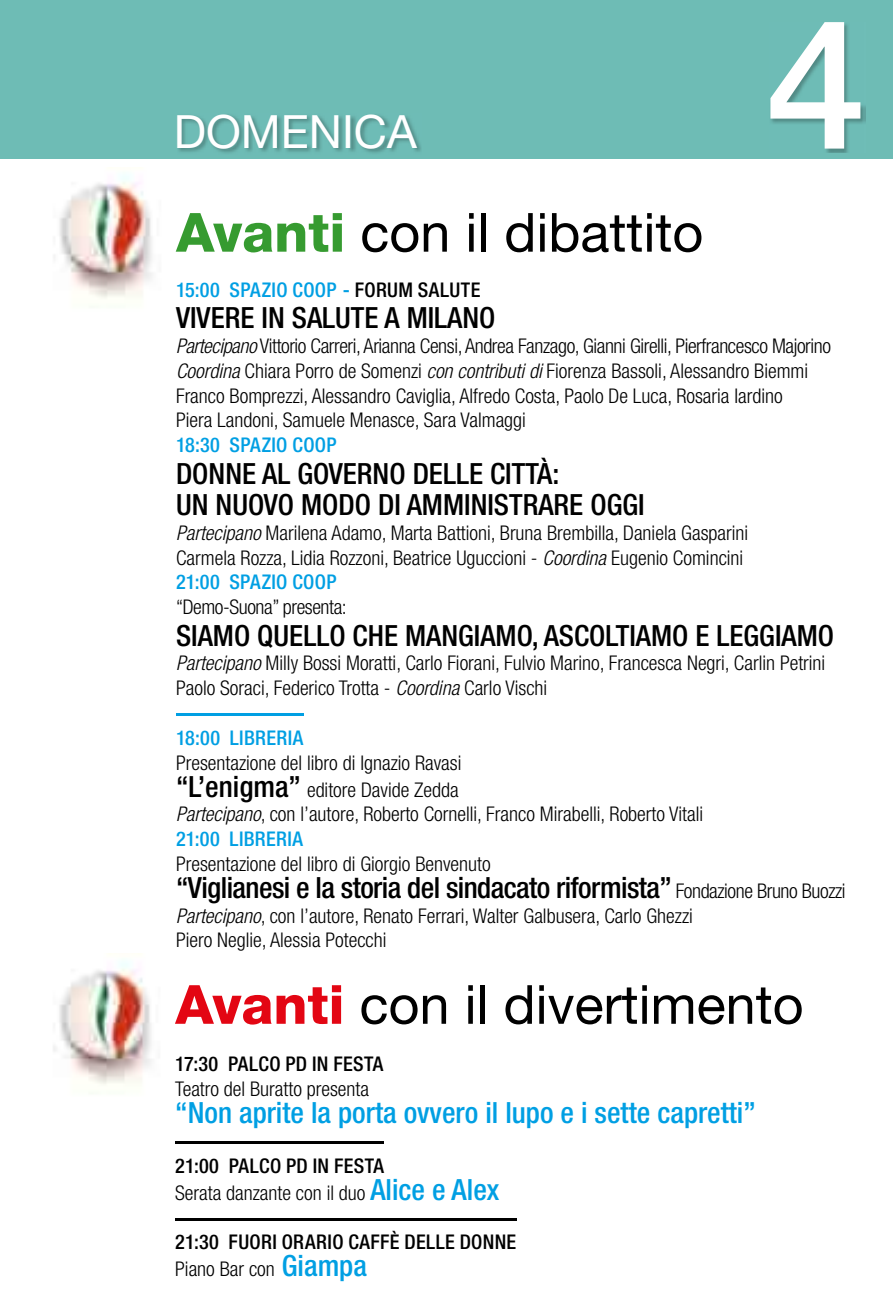
<style>
.page{position:relative;width:893px;height:1308px;background:#fff}
.page>*{position:absolute;margin:0;border:0;box-sizing:border-box;transform-origin:0 0}
.t1{font:500 180.67px "Helvetica Neue LT Std";color:#fff}
.t2{font:54px "Helvetica Neue LT Std";color:#000}
.t3{font:45.9px "Helvetica Neue LT Std";color:#fff}
.t4{font:500 condensed 29.25px/31.5px "Helvetica Neue LT Std";color:#000}
.t5{font:500 condensed 29.25px "Helvetica Neue LT Std";letter-spacing:-.02em;color:#000}
.t6{font:500 condensed 29.25px "Helvetica Neue LT Std";color:#009fe3}
.t7{font:300 condensed 20.25px/24.8px "Helvetica Neue LT Std";color:#000}
.t8{font:500 condensed 20.25px/27px "Helvetica Neue LT Std";letter-spacing:.015em;color:#000}
.t9{font:500 condensed 20.25px "Helvetica Neue LT Std";letter-spacing:.015em;color:#009fe3}
.t10{font:300 condensed 20.25px "Helvetica Neue LT Std";letter-spacing:-.02em;color:#000}
.s1{font-weight:800;color:#369b30}
.s2{color:#000}
.s3{font-style:italic}
.s4{font-weight:500;color:#009fe3}
.s5{font-weight:500;font-size:29.25px}
.s6{font-weight:300;font-size:20.25px}
.s7{font-weight:800;color:#e30613}
.s8{font-weight:500}
.s9{font-weight:500;font-size:29.25px;color:#009fe3}
.s10{font-weight:300}
.s11{font-size:29.25px;color:#009fe3}
</style>
<div class="page">
<img style="left:54px;top:174px;width:98px;height:125px">
<img style="left:53px;top:961px;width:98px;height:125px">
<hr style="left:175px;top:1141px;width:209px;height:3px;background:#000">
<hr style="left:175px;top:1218px;width:341px;height:2px;background:#000">
<hr style="left:176px;top:714px;width:127px;height:2px;background:#009fe3">
<div style="left:0;top:0;width:893px;height:159px;background:#6ebcb5"></div>
<img style="left:178px;top:115px;width:243px;height:38px">
<img style="left:771px;top:23px;width:95px;height:130px">
<h3 class="t3" style="left:174px;top:104px;width:245px">DoMEnICa</h3>
<h2 class="t2" style="left:176px;top:200px;width:529px"><span class="s1">Avanti</span> con il dibattito</h2>
<h1 class="t1" style="left:766px;top:-23px;width:102px">4</h1>
<p class="t9" style="left:176px;top:277px;width:306px">15:00 SPAZIO COOP - <span class="s2">FORUM SALUTE</span></p>
<h3 class="t4" style="left:176px;top:302px;width:321px">VIVERE IN SALUTE A MILANO</h3>
<p class="t7" style="left:176px;top:333px;width:656px"><span class="s3">Partecipano</span> Vittorio Carreri, Arianna Censi, Andrea Fanzago, Gianni Girelli, Pierfrancesco Majorino <span class="s3">Coordina</span> Chiara Porro de Somenzi <span class="s3">con contributi di</span> Fiorenza Bassoli, Alessandro Biemmi Franco Bomprezzi, Alessandro Caviglia, Alfredo Costa, Paolo De Luca, Rosaria Iardino<br>Piera Landoni, Samuele Menasce, Sara Valmaggi</p>
<p class="t9" style="left:176px;top:433px;width:162px">18:30 SPAZIO COOP</p>
<h3 class="t4" style="left:176px;top:457px;width:470px">DONNE AL GOVERNO DELLE CITTÀ:<br>UN NUOVO MODO DI AMMINISTRARE OGGI</h3>
<p class="t7" style="left:176px;top:520px;width:574px"><span class="s3">Partecipano</span> Marilena Adamo, Marta Battioni, Bruna Brembilla, Daniela Gasparini<br>Carmela Rozza, Lidia Rozzoni, Beatrice Uguccioni - <span class="s3">Coordina</span> Eugenio Comincini<br><span class="s4">21:00 SPAZIO COOP</span></p>
<p class="t10" style="left:176px;top:595px;width:172px">“Demo-Suona” presenta:</p>
<h3 class="t4" style="left:176px;top:619px;width:659px">SIAMO QUELLO CHE MANGIAMO, ASCOLTIAMO E LEGGIAMO</h3>
<p class="t7" style="left:176px;top:651px;width:651px"><span class="s3">Partecipano</span> Milly Bossi Moratti, Carlo Fiorani, Fulvio Marino, Francesca Negri, Carlin Petrini<br>Paolo Soraci, Federico Trotta - <span class="s3">Coordina</span> Carlo Vischi</p>
<p class="t9" style="left:176px;top:725px;width:129px">18:00 LIBRERIA</p>
<p class="t7" style="left:176px;top:748px;width:287px;line-height:27px">Presentazione del libro di Ignazio Ravasi <span class="s5">“L’enigma”</span> editore Davide Zedda</p>
<p class="t7" style="left:176px;top:801px;width:529px"><span class="s3">Partecipano</span>, con l’autore, Roberto Cornelli, Franco Mirabelli, Roberto Vitali<br><span class="s4">21:00 LIBRERIA</span></p>
<p class="t7" style="left:176px;top:851px;width:316px">Presentazione del libro di Giorgio Benvenuto</p>
<h3 class="t5" style="left:176px;top:870px;width:671px">“Viglianesi e la storia del sindacato riformista” <span class="s6">Fondazione Bruno Buozzi</span></h3>
<p class="t7" style="left:176px;top:903px;width:518px"><span class="s3">Partecipano</span>, con l’autore, Renato Ferrari, Walter Galbusera, Carlo Ghezzi<br>Piero Neglie, Alessia Potecchi</p>
<h2 class="t2" style="left:175px;top:972px;width:630px"><span class="s7">Avanti</span> con il divertimento</h2>
<p class="t8" style="left:175px;top:1050px;width:210px">17:30 PALCO PD IN FESTA</p>
<p class="t7" style="left:175px;top:1076px;width:195px">Teatro del Buratto presenta</p>
<h3 class="t6" style="left:175px;top:1095px;width:582px">“Non aprite la porta ovvero il lupo e i sette capretti”</h3>
<p class="t7" style="left:175px;top:1151px;width:325px;line-height:27px"><span class="s8">21:00 PALCO PD IN FESTA<br></span>Serata danzante con il duo <span class="s9">Alice e Alex</span></p>
<p class="t8" style="left:175px;top:1228px;width:343px">21:30 FUORI ORARIO CAFFÈ DELLE DONNE<br><span class="s10">Piano Bar con</span> <span class="s11">Giampa</span></p>
</div>
